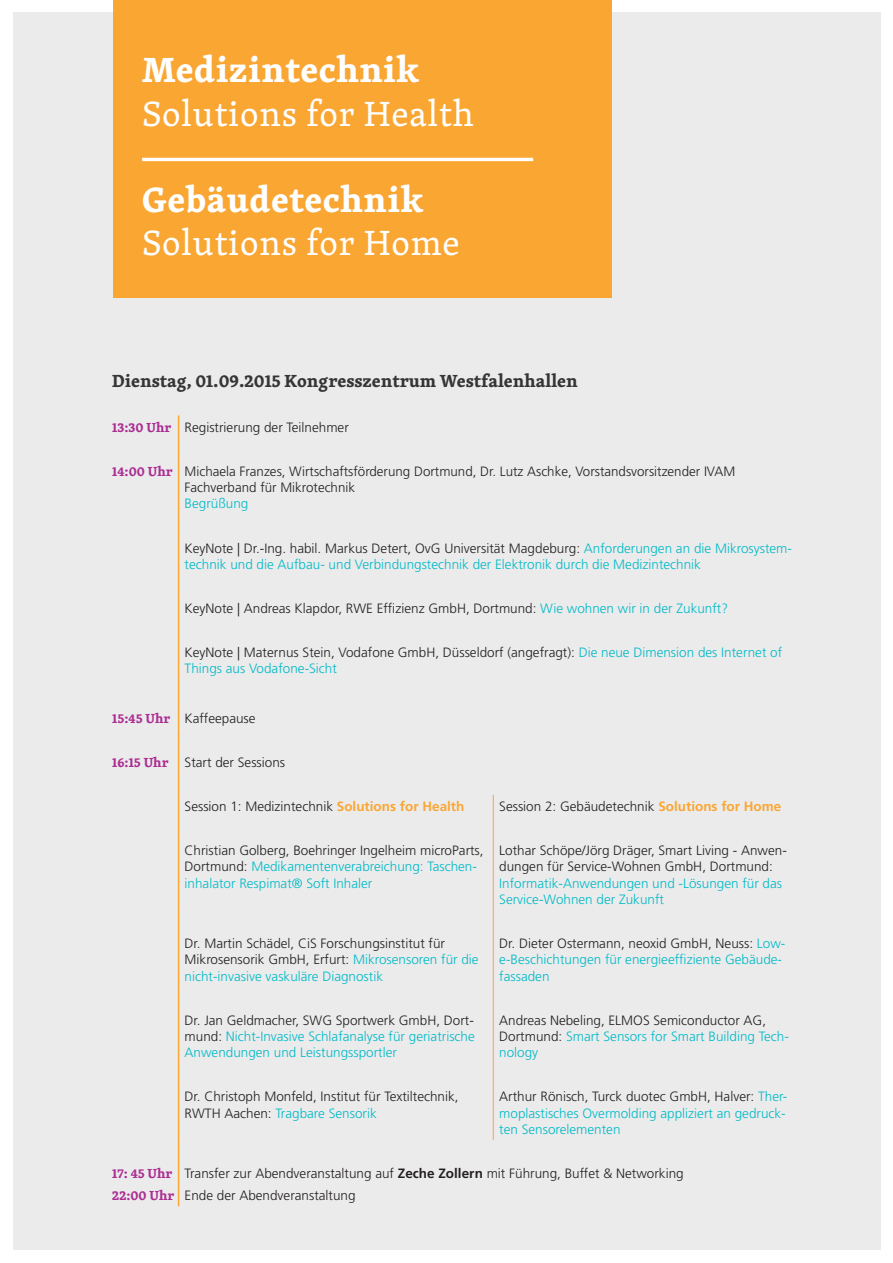
<style>
.page{position:relative;width:893px;height:1263px;background:#fff}
.page>*{position:absolute;margin:0;border:0;box-sizing:border-box;transform-origin:0 0}
.t1{font:36px "Skolar Latin";letter-spacing:.025em;color:#fff}
.t2{font:700 36px "Skolar Latin";letter-spacing:.015em;color:#fff}
.t3{font:700 18px "Skolar Latin";color:#363536}
.t4{font:300 13.5px/16.2px "Frutiger LT";color:#231f20}
.t5{font:300 13.5px/16.2px "Frutiger LT";color:#03bac6}
.s1{font-family:"Skolar Latin";font-weight:700;color:#ab2e92}
.s2{color:#231f20}
.s3{color:#03bac6}
.s4{font-weight:700;color:#faa633}
.s5{font-weight:700}
</style>
<div class="page">
<div style="left:13px;top:13px;width:867px;height:1237px;background:#ebebec"></div>
<div style="left:113px;top:0;width:498px;height:298px;background:#faa633"></div>
<hr style="left:142px;top:158px;width:391px;height:3px;background:#fff">
<svg style="left:178px;top:415px;width:1px;height:45px"></svg>
<hr style="left:178px;top:460px;width:1px;height:54px;background:#faa633">
<svg style="left:178px;top:514px;width:1px;height:22px"></svg>
<hr style="left:178px;top:536px;width:1px;height:39px;background:#faa633">
<svg style="left:178px;top:575px;width:1px;height:66px"></svg>
<hr style="left:178px;top:641px;width:1px;height:38px;background:#faa633">
<svg style="left:178px;top:679px;width:1px;height:160px"></svg>
<hr style="left:178px;top:839px;width:1px;height:71px;background:#faa633">
<svg style="left:178px;top:910px;width:1px;height:22px"></svg>
<hr style="left:178px;top:932px;width:1px;height:54px;background:#faa633">
<svg style="left:178px;top:986px;width:1px;height:23px"></svg>
<hr style="left:178px;top:1009px;width:1px;height:54px;background:#faa633">
<svg style="left:178px;top:1063px;width:1px;height:22px"></svg>
<hr style="left:178px;top:1085px;width:1px;height:55px;background:#faa633">
<svg style="left:178px;top:1140px;width:1px;height:66px"></svg>
<svg style="left:493px;top:795px;width:1px;height:44px"></svg>
<hr style="left:493px;top:839px;width:1px;height:71px;background:#faa633">
<svg style="left:493px;top:910px;width:1px;height:22px"></svg>
<hr style="left:493px;top:932px;width:1px;height:54px;background:#faa633">
<svg style="left:493px;top:986px;width:1px;height:23px"></svg>
<hr style="left:493px;top:1009px;width:1px;height:54px;background:#faa633">
<svg style="left:493px;top:1063px;width:1px;height:22px"></svg>
<hr style="left:493px;top:1085px;width:1px;height:55px;background:#faa633">
<h1 class="t2" style="left:142px;top:41px;width:279px">Medizintechnik</h1>
<h1 class="t1" style="left:142px;top:87px;width:333px">Solutions for Health</h1>
<h1 class="t2" style="left:142px;top:171px;width:283px">Gebäudetechnik</h1>
<h1 class="t1" style="left:142px;top:216px;width:319px">Solutions for Home</h1>
<h2 class="t3" style="left:112px;top:367px;width:467px">Dienstag, 01.09.2015 Kongresszentrum Westfalenhallen</h2>
<p class="t4" style="left:112px;top:419px;width:238px"><span class="s1">13:30 Uhr</span> Registrierung der Teilnehmer</p>
<p class="t4" style="left:185px;top:463px;width:552px;text-indent:-72px"><span class="s1">14:00 Uhr</span> Michaela Franzes, Wirtschaftsförderung Dortmund, Dr. Lutz Aschke, Vorstandsvorsitzender IVAM<br>Fachverband für Mikrotechnik</p>
<p class="t5" style="left:185px;top:496px;width:65px">Begrüßung</p>
<p class="t5" style="left:185px;top:540px;width:609px"><span class="s2">KeyNote | Dr.-Ing. habil. Markus Detert, OvG Universität Magdeburg:</span> Anforderungen an die Mikrosystem&shy;technik und die Aufbau- und Verbindungstechnik der Elektronik durch die Medizintechnik</p>
<p class="t4" style="left:185px;top:600px;width:545px">KeyNote | Andreas Klapdor, RWE Effizienz GmbH, Dortmund: <span class="s3">Wie wohnen wir in der Zukunft?</span></p>
<p class="t4" style="left:185px;top:645px;width:599px">KeyNote | Maternus Stein, Vodafone GmbH, Düsseldorf (angefragt): <span class="s3">Die neue Dimension des Internet of<br>Things aus Vodafone-Sicht</span></p>
<p class="t4" style="left:112px;top:710px;width:145px"><span class="s1">15:45 Uhr</span> Kaffeepause</p>
<p class="t4" style="left:112px;top:754px;width:174px"><span class="s1">16:15 Uhr</span> Start der Sessions</p>
<p class="t4" style="left:185px;top:798px;width:281px">Session 1: Medizintechnik <span class="s4">Solutions for Health</span></p>
<p class="t4" style="left:499px;top:798px;width:284px">Session 2: Gebäudetechnik <span class="s4">Solutions for Home</span></p>
<p class="t5" style="left:185px;top:843px;width:301px"><span class="s2">Christian Golberg, Boehringer Ingelheim microParts,<br>Dortmund:</span> Medikamentenverabreichung: Taschen&shy;inhalator Respimat® Soft Inhaler</p>
<p class="t4" style="left:499px;top:843px;width:289px">Lothar Schöpe/Jörg Dräger, Smart Living - Anwen&shy;dungen für Service-Wohnen GmbH, Dortmund:</p>
<p class="t5" style="left:499px;top:875px;width:284px">Informatik-Anwendungen und -Lösungen für das<br>Service-Wohnen der Zukunft</p>
<p class="t4" style="left:185px;top:935px;width:296px">Dr. Martin Schädel, CiS Forschungsinstitut für<br>Mikrosensorik GmbH, Erfurt: <span class="s3">Mikrosensoren für die nicht-invasive vaskuläre Diagnostik</span></p>
<p class="t5" style="left:499px;top:935px;width:288px"><span class="s2">Dr. Dieter Ostermann, neoxid GmbH, Neuss:</span> Low&shy;e-Beschichtungen für energieeffiziente Gebäude&shy;fassaden</p>
<p class="t5" style="left:185px;top:1012px;width:292px;text-align:justify"><span class="s2">Dr. Jan Geldmacher, SWG Sportwerk GmbH, Dort&shy;mund:</span> Nicht-Invasive Schlafanalyse für geriatrische Anwendungen und Leistungssportler</p>
<p class="t4" style="left:499px;top:1012px;width:291px">Andreas Nebeling, ELMOS Semiconductor AG,<br>Dortmund: <span class="s3">Smart Sensors for Smart Building Tech&shy;nology</span></p>
<p class="t4" style="left:185px;top:1089px;width:276px">Dr. Christoph Monfeld, Institut für Textiltechnik,<br>RWTH Aachen: <span class="s3">Tragbare Sensorik</span></p>
<p class="t5" style="left:499px;top:1089px;width:290px;text-align:justify"><span class="s2">Arthur Rönisch, Turck duotec GmbH, Halver:</span> Ther&shy;moplastisches Overmolding appliziert an gedruck&shy;ten Sensorelementen</p>
<p class="t4" style="left:112px;top:1162px;width:573px;line-height:22.2px"><span class="s1">17: 45 Uhr</span> Transfer zur Abendveranstaltung auf <span class="s5">Zeche Zollern</span> mit Führung, Buffet &amp; Networking<br><span class="s1">22:00 Uhr</span> Ende der Abendveranstaltung</p>
</div>
